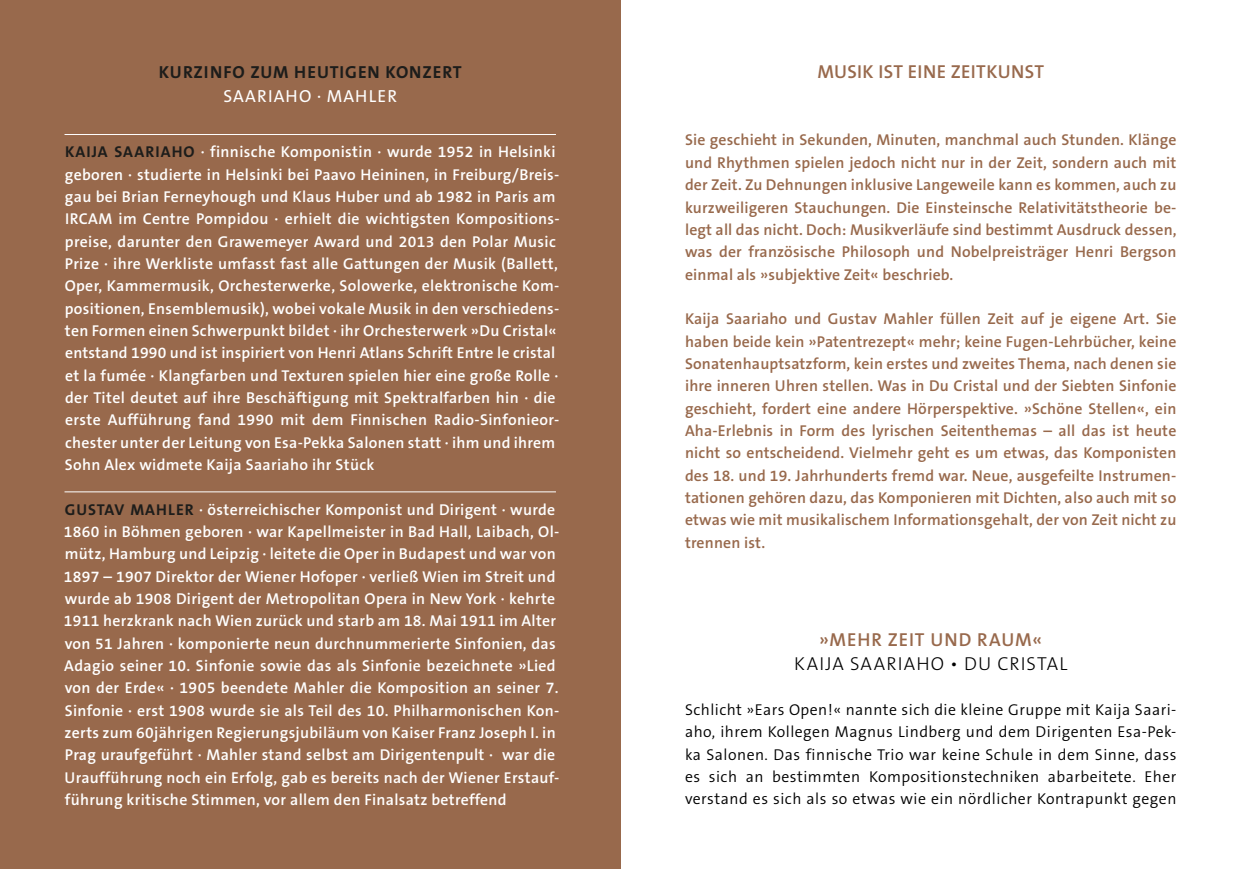
<style>
.page{position:relative;width:1241px;height:869px;background:#fff}
.page>*{position:absolute;margin:0;border:0;box-sizing:border-box;transform-origin:0 0}
.t1{font:300 18.9px "The Sans B W3";letter-spacing:.06em;color:#000}
.t2{font:600 18.9px "The Sans B W6";letter-spacing:.02em;color:#98694c}
.t3{font:600 18.9px "The Sans B W6";letter-spacing:.05em;color:#98694c}
.t4{font:700 17.5px "The Sans B W7";letter-spacing:.055em;color:#1d1d1b}
.t5{font:17.5px "The Sans B W5 Plain";letter-spacing:.065em;color:#fff}
.t6{font:600 15.75px/22.4px "The Sans B W6";letter-spacing:.02em;color:#fff}
.t7{font:600 15.75px/22.4px "The Sans B W6";letter-spacing:.01em;color:#98694c;text-align:justify}
.t8{font:300 15.75px/22.4px "The Sans B W4";letter-spacing:.03em;color:#000;text-align:justify}
.s1{font-family:"The Sans B W7";font-weight:700;color:#1d1d1b}
</style>
<div class="page">
<div style="left:0;top:0;width:620px;height:868px;background:#98694c"></div>
<hr style="left:64px;top:134px;width:492px;height:1px;background:#fff">
<hr style="left:64px;top:491px;width:492px;height:1px;background:#fff">
<p class="t4" style="left:159px;top:60px;width:304px">KURZINFO ZUM HEUTIGEN KONZERT</p>
<p class="t5" style="left:223px;top:84px;width:175px">SAARIAHO · MAHLER</p>
<p class="t6" style="left:65px;top:141px;width:496px"><span class="s1">KAIJA SAARIAHO</span> · finnische Komponistin · wurde 1952 in Helsinki geboren · studierte in Helsinki bei Paavo Heininen, in Freiburg/Breis&shy;gau bei Brian Ferneyhough und Klaus Huber und ab 1982 in Paris am IRCAM im Centre Pompidou · erhielt die wichtigsten Kompositions&shy;preise, darunter den Grawemeyer Award und 2013 den Polar Music Prize · ihre Werkliste umfasst fast alle Gattungen der Musik (Ballett, Oper, Kammermusik, Orchesterwerke, Solowerke, elektronische Kom&shy;positionen, Ensemblemusik), wobei vokale Musik in den verschiedens&shy;ten Formen einen Schwerpunkt bildet · ihr Orchesterwerk »Du Cristal« entstand 1990 und ist inspiriert von Henri Atlans Schrift Entre le cristal et la fumée · Klangfarben und Texturen spielen hier eine große Rolle · der Titel deutet auf ihre Beschäftigung mit Spektralfarben hin · die erste Aufführung fand 1990 mit dem Finnischen Radio-Sinfonieor&shy;chester unter der Leitung von Esa-Pekka Salonen statt · ihm und ihrem Sohn Alex widmete Kaija Saariaho ihr Stück</p>
<p class="t6" style="left:64px;top:498px;width:497px"><span class="s1">GUSTAV MAHLER</span> · österreichischer Komponist und Dirigent · wurde 1860 in Böhmen geboren · war Kapellmeister in Bad Hall, Laibach, Ol&shy;mütz, Hamburg und Leipzig · leitete die Oper in Budapest und war von 1897 – 1907 Direktor der Wiener Hofoper · verließ Wien im Streit und wurde ab 1908 Dirigent der Metropolitan Opera in New York · kehrte 1911 herzkrank nach Wien zurück und starb am 18. Mai 1911 im Alter von 51 Jahren · komponierte neun durchnummerierte Sinfonien, das Adagio seiner 10. Sinfonie sowie das als Sinfonie bezeichnete »Lied von der Erde« · 1905 beendete Mahler die Komposition an seiner 7.<br>Sinfonie · erst 1908 wurde sie als Teil des 10. Philharmonischen Kon&shy;zerts zum 60jährigen Regierungsjubiläum von Kaiser Franz Joseph I. in Prag uraufgeführt · Mahler stand selbst am Dirigentenpult · war die Uraufführung noch ein Erfolg, gab es bereits nach der Wiener Erstauf&shy;führung kritische Stimmen, vor allem den Finalsatz betreffend</p>
<p class="t2" style="left:817px;top:60px;width:228px">MUSIK IST EINE ZEITKUNST</p>
<p class="t7" style="left:685px;top:129px;width:493px">Sie geschieht in Sekunden, Minuten, manchmal auch Stunden. Klänge und Rhythmen spielen jedoch nicht nur in der Zeit, sondern auch mit der Zeit. Zu Dehnungen inklusive Langeweile kann es kommen, auch zu kurzweiligeren Stauchungen. Die Einsteinsche Relativitätstheorie be&shy;legt all das nicht. Doch: Musikverläufe sind bestimmt Ausdruck dessen, was der französische Philosoph und Nobelpreisträger Henri Bergson einmal als »subjektive Zeit« beschrieb.</p>
<p class="t7" style="left:685px;top:307px;width:493px">Kaija Saariaho und Gustav Mahler füllen Zeit auf je eigene Art. Sie haben beide kein »Patentrezept« mehr; keine Fugen-Lehrbücher, keine Sonatenhauptsatzform, kein erstes und zweites Thema, nach denen sie ihre inneren Uhren stellen. Was in Du Cristal und der Siebten Sinfonie geschieht, fordert eine andere Hörperspektive. »Schöne Stellen«, ein Aha-Erlebnis in Form des lyrischen Seitenthemas – all das ist heute nicht so entscheidend. Vielmehr geht es um etwas, das Komponisten des 18. und 19. Jahrhunderts fremd war. Neue, ausgefeilte Instrumen&shy;tationen gehören dazu, das Komponieren mit Dichten, also auch mit so etwas wie mit musikalischem Informationsgehalt, der von Zeit nicht zu trennen ist.</p>
<p class="t3" style="left:819px;top:627px;width:225px">»MEHR ZEIT UND RAUM«</p>
<p class="t1" style="left:794px;top:651px;width:275px">KAIJA SAARIAHO • DU CRISTAL</p>
<p class="t8" style="left:685px;top:698px;width:493px">Schlicht »Ears Open!« nannte sich die kleine Gruppe mit Kaija Saari&shy;aho, ihrem Kollegen Magnus Lindberg und dem Dirigenten Esa-Pek&shy;ka Salonen. Das finnische Trio war keine Schule in dem Sinne, dass es sich an bestimmten Kompositionstechniken abarbeitete. Eher verstand es sich als so etwas wie ein nördlicher Kontrapunkt gegen</p>
</div>
